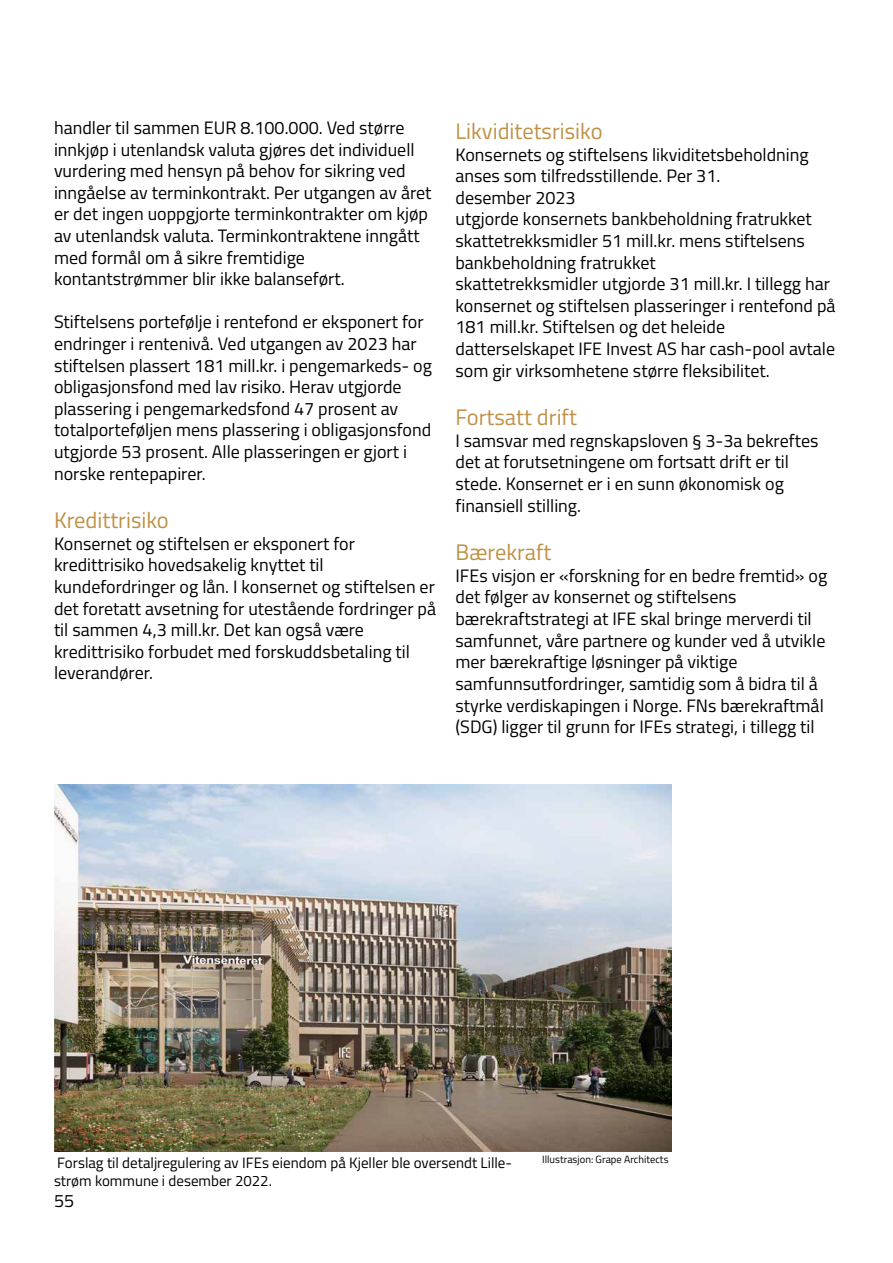
<style>
.page{position:relative;width:893px;height:1263px;background:#fff}
.page>*{position:absolute;margin:0;border:0;box-sizing:border-box;transform-origin:0 0}
.t1{font:22.5px "Titillium Web";color:#c09145}
.t2{font:18px/21.6px "Titillium Web";color:#000}
.t3{font:15px/18px "Titillium Web";color:#000}
.t4{font:10.5px "Titillium Web";color:#000}
</style>
<div class="page">
<img style="left:54px;top:784px;width:618px;height:367px">
<p class="t2" style="left:54px;top:116px;width:379px">handler til sammen EUR 8.100.000. Ved større innkjøp i utenlandsk valuta gjøres det individuell vurdering med hensyn på behov for sikring ved inngåelse av terminkontrakt. Per utgangen av året er det ingen uoppgjorte terminkontrakter om kjøp av utenlandsk valuta. Terminkontraktene inngått med formål om å sikre fremtidige kontantstrømmer blir ikke balanseført.</p>
<p class="t2" style="left:54px;top:310px;width:379px">Stiftelsens portefølje i rentefond er eksponert for endringer i rentenivå. Ved utgangen av 2023 har stiftelsen plassert 181 mill.kr. i pengemarkeds- og obligasjonsfond med lav risiko. Herav utgjorde plassering i pengemarkedsfond 47 prosent av totalporteføljen mens plassering i obligasjonsfond utgjorde 53 prosent. Alle plasseringen er gjort i norske rentepapirer.</p>
<p class="t1" style="left:54px;top:504px;width:116px">Kredittrisiko</p>
<p class="t2" style="left:54px;top:532px;width:384px">Konsernet og stiftelsen er eksponert for kredittrisiko hovedsakelig knyttet til kundefordringer og lån. I konsernet og stiftelsen er det foretatt avsetning for utestående fordringer på til sammen 4,3 mill.kr. Det kan også være kredittrisiko forbudet med forskuddsbetaling til leverandører.</p>
<p class="t1" style="left:455px;top:115px;width:149px">Likviditetsrisiko</p>
<p class="t2" style="left:455px;top:143px;width:382px">Konsernets og stiftelsens likviditetsbeholdning anses som tilfredsstillende. Per 31.<br>desember 2023<br>utgjorde konsernets bankbeholdning fratrukket skattetrekksmidler 51 mill.kr. mens stiftelsens bankbeholdning fratrukket<br>skattetrekksmidler utgjorde 31 mill.kr. I tillegg har konsernet og stiftelsen plasseringer i rentefond på 181 mill.kr. Stiftelsen og det heleide datterselskapet IFE Invest AS har cash-pool avtale som gir virksomhetene større fleksibilitet.</p>
<p class="t1" style="left:455px;top:401px;width:123px">Fortsatt drift</p>
<p class="t2" style="left:455px;top:429px;width:365px">I samsvar med regnskapsloven § 3-3a bekreftes det at forutsetningene om fortsatt drift er til stede. Konsernet er i en sunn økonomisk og finansiell stilling.</p>
<p class="t1" style="left:455px;top:536px;width:98px">Bærekraft</p>
<p class="t2" style="left:455px;top:564px;width:373px">IFEs visjon er «forskning for en bedre fremtid» og det følger av konsernet og stiftelsens bærekraftstrategi at IFE skal bringe merverdi til samfunnet, våre partnere og kunder ved å utvikle mer bærekraftige løsninger på viktige samfunnsutfordringer, samtidig som å bidra til å styrke verdiskapingen i Norge. FNs bærekraftmål (SDG) ligger til grunn for IFEs strategi, i tillegg til</p>
<p class="t3" style="left:54px;top:1153px;width:460px">Forslag til detaljregulering av IFEs eiendom på Kjeller ble oversendt Lille&shy;strøm kommune i desember 2022.</p>
<p class="t2" style="left:54px;top:1188px;width:22px">55</p>
<p class="t4" style="left:542px;top:1152px;width:128px">Illustrasjon: Grape Architects</p>
</div>
